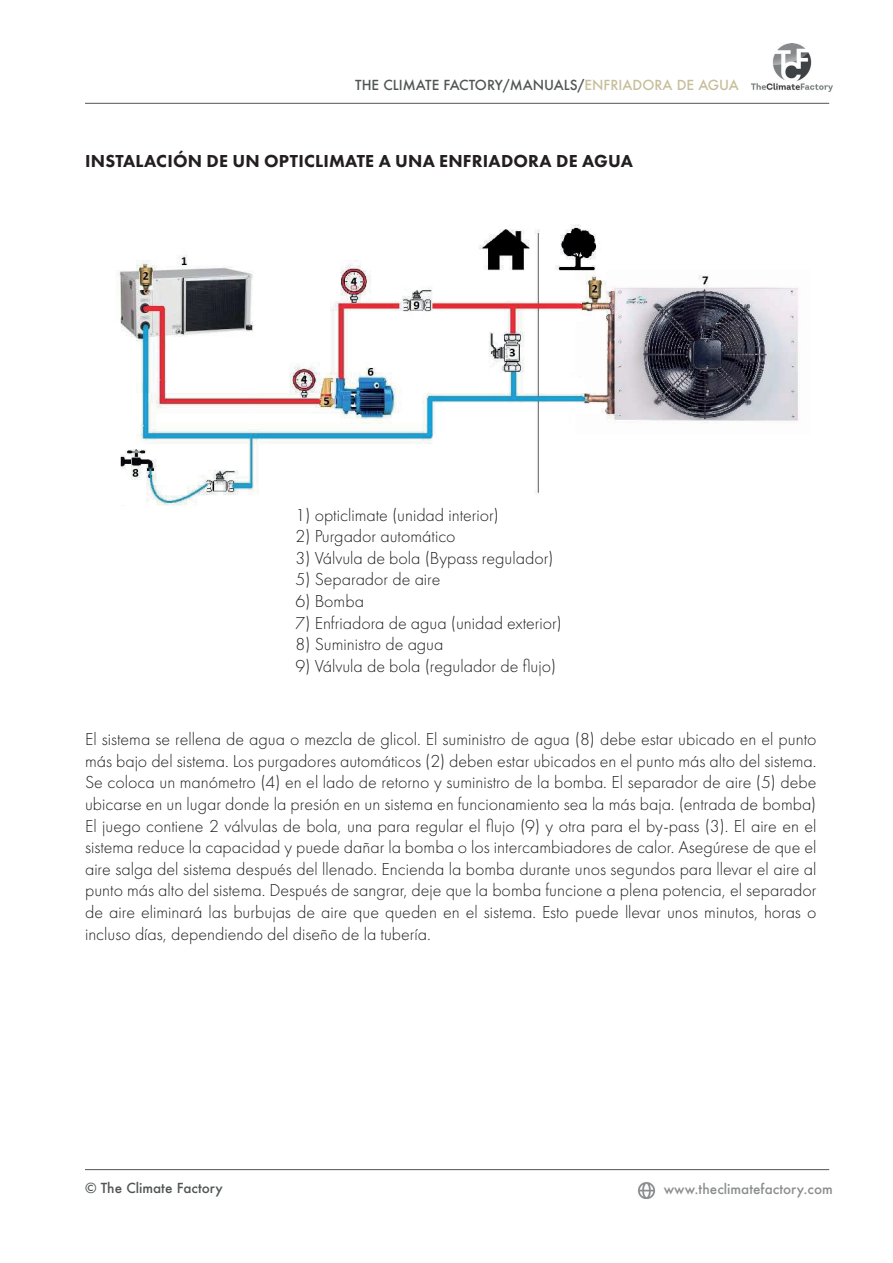
<style>
.page{position:relative;width:893px;height:1263px;background:#fff}
.page>*{position:absolute;margin:0;border:0;box-sizing:border-box;transform-origin:0 0}
.t1{font:300 18px/21.6px "Futura PT";color:#231f20;text-align:justify}
.t2{font:800 18px "Futura PT";letter-spacing:.01em;color:#231f20}
.t3{font:500 13.5px "Futura";color:#515455}
.t4{font:500 13.5px "Futura";color:#8b8d8f}
.s1{color:#c7be9a}
</style>
<div class="page">
<img style="left:752px;top:44px;width:80px;height:48px">
<hr style="left:85px;top:103px;width:744px;height:1px;background:#515455">
<hr style="left:85px;top:1169px;width:744px;height:1px;background:#515455">
<img style="left:638px;top:1182px;width:18px;height:17px">
<img style="left:116px;top:224px;width:683px;height:282px">
<p class="t3" style="left:355px;top:76px;width:385px">THE CLIMATE FACTORY/MANUALS/<span class="s1">ENFRIADORA DE AGUA</span></p>
<p class="t2" style="left:85px;top:150px;width:549px">INSTALACIÓN DE UN OPTICLIMATE A UNA ENFRIADORA DE AGUA</p>
<p class="t1" style="left:296px;top:504px;width:205px">1) opticlimate (unidad interior)</p>
<p class="t1" style="left:296px;top:525px;width:162px">2) Purgador automático</p>
<p class="t1" style="left:296px;top:547px;width:259px">3) Válvula de bola (Bypass regulador)</p>
<p class="t1" style="left:296px;top:569px;width:147px">5) Separador de aire</p>
<p class="t1" style="left:296px;top:590px;width:70px">6) Bomba</p>
<p class="t1" style="left:296px;top:612px;width:268px">7) Enfriadora de agua (unidad exterior)</p>
<p class="t1" style="left:296px;top:633px;width:149px">8) Suministro de agua</p>
<p class="t1" style="left:296px;top:655px;width:262px">9) Válvula de bola (regulador de flujo)</p>
<p class="t1" style="left:85px;top:728px;width:733px">El sistema se rellena de agua o mezcla de glicol. El suministro de agua (8) debe estar ubicado en el punto más bajo del sistema. Los purgadores automáticos (2) deben estar ubicados en el punto más alto del sistema.<br>Se coloca un manómetro (4) en el lado de retorno y suministro de la bomba. El separador de aire (5) debe ubicarse en un lugar donde la presión en un sistema en funcionamiento sea la más baja. (entrada de bomba)<br>El juego contiene 2 válvulas de bola, una para regular el flujo (9) y otra para el by-pass (3). El aire en el sistema reduce la capacidad y puede dañar la bomba o los intercambiadores de calor. Asegúrese de que el aire salga del sistema después del llenado. Encienda la bomba durante unos segundos para llevar el aire al punto más alto del sistema. Después de sangrar, deje que la bomba funcione a plena potencia, el separador de aire eliminará las burbujas de aire que queden en el sistema. Esto puede llevar unos minutos, horas o incluso días, dependiendo del diseño de la tubería.</p>
<p class="t3" style="left:85px;top:1179px;width:139px">© The Climate Factory</p>
<p class="t4" style="left:664px;top:1180px;width:171px">www.theclimatefactory.com</p>
</div>
